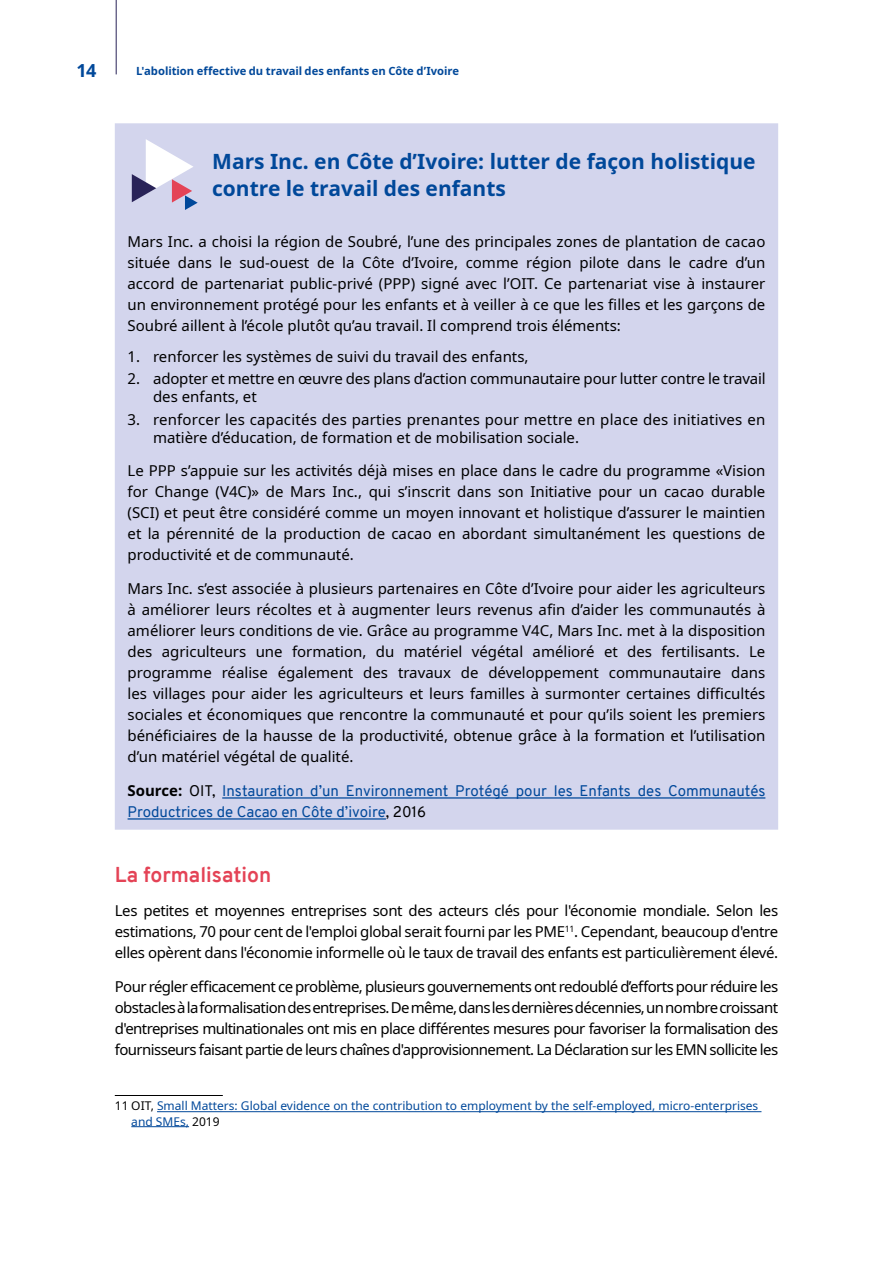
<style>
.page{position:relative;width:893px;height:1263px;background:#fff}
.page>*{position:absolute;margin:0;border:0;box-sizing:border-box;transform-origin:0 0}
.H3_tabella{font:700 21px/27px "Noto Sans";color:#00489a}
.t1{font:700 21px "Overpass";color:#e44356}
.t2{font:700 18px "Noto Sans";color:#00489a}
.Body_text_box{font:15px/21px "Noto Sans";color:#000;text-align:justify}
.Body_text{font:15px/21px "Noto Sans";letter-spacing:-.04em;color:#000;text-align:justify}
.Body_text_box-2{font:15px/21px "Overpass";color:#00489a}
.FootNote{font:12px/15px "Noto Sans";color:#00489a}
.t3{font:700 11.25px "Noto Sans";letter-spacing:-.005em;color:#00489a}
.s1{font-family:"Noto Sans";font-weight:700;color:#000}
.s2{color:#000}
</style>
<div class="page">
<hr style="left:116px;top:0;width:1px;height:74px;background:#292358">
<div style="left:115px;top:123px;width:663px;height:707px;background:#d3d5ed"></div>
<svg style="left:132px;top:139px;width:66px;height:71px"></svg>
<hr style="left:222px;top:797px;width:543px;height:1px;background:#00489a">
<hr style="left:128px;top:818px;width:258px;height:1px;background:#00489a">
<hr style="left:115px;top:1095px;width:108px;height:1px;background:#000">
<hr style="left:157px;top:1111px;width:604px;height:1px;background:#00489a">
<hr style="left:131px;top:1126px;width:58px;height:1px;background:#00489a">
<p class="t2" style="left:77px;top:57px;width:22px">14</p>
<p class="t3" style="left:136px;top:63px;width:324px">L'abolition effective du travail des enfants en Côte d’Ivoire</p>
<p class="H3_tabella" style="left:212px;top:148px;width:545px">Mars Inc. en Côte d’Ivoire: lutter de façon holistique contre le travail des enfants</p>
<p class="Body_text_box" style="left:128px;top:232px;width:639px">Mars Inc. a choisi la région de Soubré, l’une des principales zones de plantation de cacao située dans le sud-ouest de la Côte d’Ivoire, comme région pilote dans le cadre d’un accord de partenariat public-privé (PPP) signé avec l’OIT. Ce partenariat vise à instaurer un environnement protégé pour les enfants et à veiller à ce que les filles et les garçons de Soubré aillent à l’école plutôt qu’au travail. Il comprend trois éléments:</p>
<p class="Body_text_box" style="left:128px;top:346px;width:402px">1. renforcer les systèmes de suivi du travail des enfants,</p>
<p class="Body_text_box" style="left:153px;top:370px;width:614px;line-height:18px;text-indent:-26px">2. adopter et mettre en œuvre des plans d’action communautaire pour lutter contre le travail des enfants, et</p>
<p class="Body_text_box" style="left:153px;top:410px;width:614px;line-height:18px;text-indent:-26px">3. renforcer les capacités des parties prenantes pour mettre en place des initiatives en matière d’éducation, de formation et de mobilisation sociale.</p>
<p class="Body_text_box" style="left:128px;top:461px;width:639px">Le PPP s’appuie sur les activités déjà mises en place dans le cadre du programme «Vision for Change (V4C)» de Mars Inc., qui s’inscrit dans son Initiative pour un cacao durable (SCI) et peut être considéré comme un moyen innovant et holistique d’assurer le maintien et la pérennité de la production de cacao en abordant simultanément les questions de productivité et de communauté.</p>
<p class="Body_text_box" style="left:128px;top:578px;width:639px">Mars Inc. s’est associée à plusieurs partenaires en Côte d’Ivoire pour aider les agriculteurs à améliorer leurs récoltes et à augmenter leurs revenus afin d’aider les communautés à améliorer leurs conditions de vie. Grâce au programme V4C, Mars Inc. met à la disposition des agriculteurs une formation, du matériel végétal amélioré et des fertilisants. Le programme réalise également des travaux de développement communautaire dans les villages pour aider les agriculteurs et leurs familles à surmonter certaines difficultés sociales et économiques que rencontre la communauté et pour qu’ils soient les premiers bénéficiaires de la hausse de la productivité, obtenue grâce à la formation et l’utilisation d’un matériel végétal de qualité.</p>
<p class="Body_text_box-2" style="left:128px;top:780px;width:639px"><span class="s1">Source:</span> <span class="s2">OIT,</span> Instauration d’un Environnement Protégé pour les Enfants des Communautés<br>Productrices de Cacao en Côte d’ivoire<span class="s2">, 2016</span></p>
<h3 class="t1" style="left:115px;top:860px;width:158px">La formalisation</h3>
<p class="Body_text" style="left:115px;top:900px;width:665px">Les petites et moyennes entreprises sont des acteurs clés pour l'économie mondiale. Selon les estimations, 70 pour cent de l'emploi global serait fourni par les PME<sup>11</sup>. Cependant, beaucoup d'entre elles opèrent dans l'économie informelle où le taux de travail des enfants est particulièrement élevé.</p>
<p class="Body_text" style="left:115px;top:976px;width:665px">Pour régler efficacement ce problème, plusieurs gouvernements ont redoublé d’efforts pour réduire les obstacles à la formalisation des entreprises. De même, dans les dernières décennies, un nombre croissant d'entreprises multinationales ont mis en place différentes mesures pour favoriser la formalisation des fournisseurs faisant partie de leurs chaînes d'approvisionnement. La Déclaration sur les EMN sollicite les</p>
<p class="FootNote" style="left:131px;top:1099px;width:629px;text-indent:-16px"><span class="s2">11 OIT,</span> Small Matters: Global evidence on the contribution to employment by the self-employed, micro-enterprises and SMEs, <span class="s2">2019</span></p>
</div>
